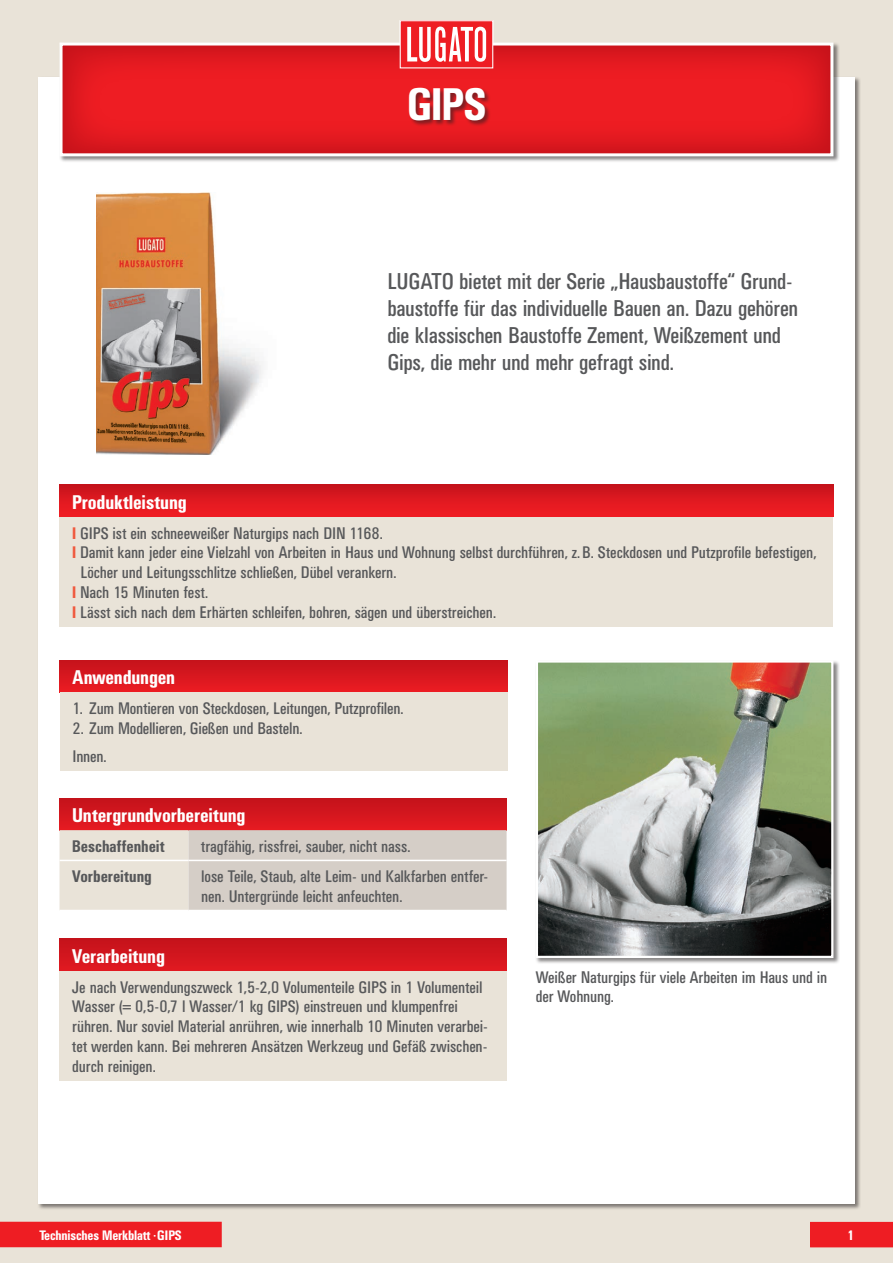
<style>
.page{position:relative;width:893px;height:1263px;background:#e9e3d8}
.page>*{position:absolute;margin:0;border:0;box-sizing:border-box;transform-origin:0 0}
.t1{font:500 condensed 45px "UN11";color:#fff}
.t2{font:condensed 22.5px/27px "UN11";letter-spacing:-.005em;color:#57585a}
.t3{font:500 condensed 19.5px "UN11";letter-spacing:.005em;color:#fff}
.t4{font:condensed 16.5px/19.8px "UN11";color:#57585a}
.t5{font:500 condensed 16.5px "UN11";letter-spacing:.01em;color:#57585a}
.t6{font:500 condensed 13.5px "UN11";color:#fff}
.s1{font-weight:500;color:#f0593e}
</style>
<div class="page">
<div style="left:38px;top:77px;width:817px;height:1126px;background:#fff"></div>
<div style="left:810px;top:1222px;width:83px;height:25px;background:#ee1d23"></div>
<div style="left:0;top:1222px;width:222px;height:25px;background:#ee1d23"></div>
<div style="left:59px;top:42px;width:781px;height:121px;background:#231f20;opacity:.55"></div>
<svg style="left:60px;top:43px;width:773px;height:113px;background:#e6272d"></svg>
<div style="left:408px;top:87px;width:84px;height:40px;background:#231f20;opacity:.55"></div>
<div style="left:400px;top:21px;width:93px;height:47px;background:#ee1d23"></div>
<div style="left:400px;top:20px;width:93px;height:48px;border:1px solid #fff"></div>
<svg style="left:407px;top:27px;width:79px;height:35px"></svg>
<img style="left:96px;top:193px;width:167px;height:262px">
<div style="left:59px;top:485px;width:774px;height:32px;background:linear-gradient(to bottom,#c9131c,#f21e24)"></div>
<div style="left:59px;top:517px;width:774px;height:109px;background:#e9e3d8"></div>
<div style="left:535px;top:660px;width:305px;height:304px;background:#231f20;opacity:.55"></div>
<img style="left:539px;top:663px;width:291px;height:292px">
<div style="left:536px;top:660px;width:297px;height:298px;border:2px solid #fff"></div>
<div style="left:60px;top:660px;width:447px;height:32px;background:linear-gradient(to bottom,#c4131b,#eb1c23)"></div>
<div style="left:60px;top:692px;width:447px;height:79px;background:#e9e3d8"></div>
<div style="left:60px;top:798px;width:447px;height:32px;background:linear-gradient(to bottom,#c3121b,#e41b22)"></div>
<svg style="left:60px;top:830px;width:447px;height:80px;background:#dbd4cc"></svg>
<hr style="left:60px;top:860px;width:129px;height:1px;background:#fff">
<hr style="left:189px;top:860px;width:318px;height:1px;background:#fff">
<div style="left:60px;top:939px;width:447px;height:32px;background:linear-gradient(to right,#d3161e,#d3161e)"></div>
<div style="left:60px;top:971px;width:447px;height:109px;background:#e9e3d8"></div>
<h1 class="t1" style="left:407px;top:79px;width:80px">GIPS</h1>
<h2 class="t2" style="left:387px;top:267px;width:412px">LUGATO bietet mit der Serie „Hausbaustoffe“ Grund&shy;baustoffe für das individuelle Bauen an. Dazu gehören die klassischen Baustoffe Zement, Weißzement und Gips, die mehr und mehr gefragt sind.</h2>
<p class="t3" style="left:72px;top:491px;width:116px">Produktleistung</p>
<p class="t4" style="left:72px;top:523px;width:312px"><span class="s1">I</span> GIPS ist ein schneeweißer Naturgips nach DIN 1168.</p>
<p class="t4" style="left:72px;top:543px;width:746px"><span class="s1">I</span> Damit kann jeder eine Vielzahl von Arbeiten in Haus und Wohnung selbst durchführen, z.B. Steckdosen und Putzprofile befestigen,</p>
<p class="t4" style="left:80px;top:562px;width:317px">Löcher und Leitungsschlitze schließen, Dübel verankern.</p>
<p class="t4" style="left:72px;top:582px;width:138px"><span class="s1">I</span> Nach 15 Minuten fest.</p>
<p class="t4" style="left:72px;top:602px;width:425px"><span class="s1">I</span> Lässt sich nach dem Erhärten schleifen, bohren, sägen und überstreichen.</p>
<p class="t3" style="left:73px;top:666px;width:104px">Anwendungen</p>
<p class="t4" style="left:73px;top:698px;width:332px">1. Zum Montieren von Steckdosen, Leitungen, Putzprofilen.</p>
<p class="t4" style="left:73px;top:714px;width:231px;line-height:28.3px">2. Zum Modellieren, Gießen und Basteln.<br>Innen.</p>
<p class="t3" style="left:72px;top:804px;width:174px">Untergrundvorbereitung</p>
<p class="t5" style="left:72px;top:836px;width:94px">Beschaffenheit</p>
<p class="t4" style="left:201px;top:836px;width:211px">tragfähig, rissfrei, sauber, nicht nass.</p>
<p class="t5" style="left:72px;top:867px;width:81px">Vorbereitung</p>
<p class="t4" style="left:201px;top:866px;width:288px">lose Teile, Staub, alte Leim- und Kalkfarben entfer&shy;nen. Untergründe leicht anfeuchten.</p>
<p class="t3" style="left:72px;top:944px;width:94px">Verarbeitung</p>
<p class="t4" style="left:72px;top:977px;width:417px">Je nach Verwendungszweck 1,5-2,0 Volumenteile GIPS in 1 Volumenteil Wasser (= 0,5-0,7 l Wasser/1 kg GIPS) einstreuen und klumpenfrei rühren. Nur soviel Material anrühren, wie innerhalb 10 Minuten verarbei&shy;tet werden kann. Bei mehreren Ansätzen Werkzeug und Gefäß zwischen&shy;durch reinigen.</p>
<p class="t4" style="left:536px;top:967px;width:293px">Weißer Naturgips für viele Arbeiten im Haus und in der Wohnung.</p>
<p class="t6" style="left:39px;top:1227px;width:144px">Technisches Merkblatt <sup>•</sup> GIPS</p>
<p class="t6" style="left:847px;top:1227px;width:8px">1</p>
</div>
